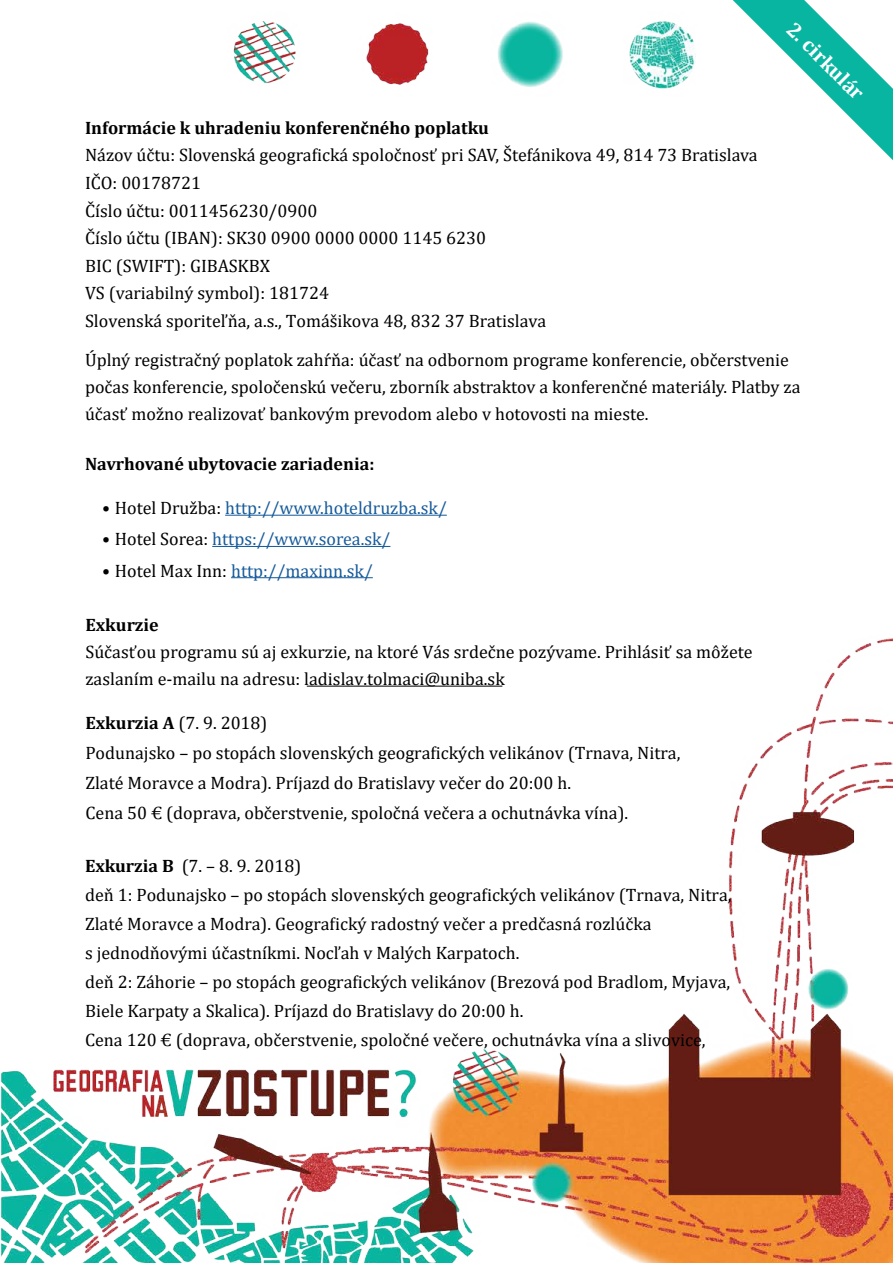
<style>
.page{position:relative;width:893px;height:1263px;background:#fff}
.page>*{position:absolute;margin:0;border:0;box-sizing:border-box;transform-origin:0 0}
.t1{font:700 21px "Cambria";color:#fff}
.t2{font:18px/29.1px "Cambria";color:#000}
.t3{font:18px "Cambria";color:#165b9a}
.t4{font:700 18px "Cambria";color:#000}
.s1{color:#000}
.s2{font-weight:700}
</style>
<div class="page">
<img style="left:0;top:0;width:893px;height:1263px">
<hr style="left:225px;top:515px;width:222px;height:1px;background:#165b9a">
<hr style="left:212px;top:546px;width:178px;height:1px;background:#165b9a">
<hr style="left:231px;top:577px;width:142px;height:1px;background:#165b9a">
<hr style="left:307px;top:686px;width:195px;height:1px;background:#000">
<p class="t4" style="left:85px;top:115px;width:405px">Informácie k uhradeniu konferenčného poplatku</p>
<p class="t2" style="left:85px;top:141px;width:674px;line-height:27.6px">Názov účtu: Slovenská geografická spoločnosť pri SAV, Štefánikova 49, 814 73 Bratislava IČO: 00178721<br>Číslo účtu: 0011456230/0900<br>Číslo účtu (IBAN): SK30 0900 0000 0000 1145 6230<br>BIC (SWIFT): GIBASKBX<br>VS (variabilný symbol): 181724<br>Slovenská sporiteľňa, a.s., Tomášikova 48, 832 37 Bratislava</p>
<p class="t1" style="left:801px;top:15px;width:101px;rotate:45deg">2. cirkulár</p>
<p class="t2" style="left:85px;top:346px;width:717px;line-height:27px">Úplný registračný poplatok zahŕňa: účasť na odbornom programe konferencie, občerstvenie počas konferencie, spoločenskú večeru, zborník abstraktov a konferenčné materiály. Platby za účasť možno realizovať bankovým prevodom alebo v hotovosti na mieste.</p>
<p class="t4" style="left:85px;top:451px;width:291px">Navrhované ubytovacie zariadenia:</p>
<p class="t3" style="left:102px;top:497px;width:346px"><span class="s1">• Hotel Družba:</span> http://www.hoteldruzba.sk/</p>
<p class="t3" style="left:102px;top:529px;width:290px"><span class="s1">• Hotel Sorea:</span> https://www.sorea.sk/</p>
<p class="t3" style="left:102px;top:560px;width:272px"><span class="s1">• Hotel Max Inn:</span> http://maxinn.sk/</p>
<p class="t4" style="left:85px;top:612px;width:75px">Exkurzie</p>
<p class="t2" style="left:85px;top:638px;width:669px;line-height:27px">Súčasťou programu sú aj exkurzie, na ktoré Vás srdečne pozývame. Prihlásiť sa môžete zaslaním e-mailu na adresu: ladislav.tolmaci@uniba.sk</p>
<p class="t2" style="left:85px;top:708px;width:596px;line-height:29.8px"><span class="s2">Exkurzia A</span> (7. 9. 2018)<br>Podunajsko – po stopách slovenských geografických velikánov (Trnava, Nitra, Zlaté Moravce a Modra). Príjazd do Bratislavy večer do 20:00 h.<br>Cena 50 € (doprava, občerstvenie, spoločná večera a ochutnávka vína).</p>
<p class="t2" style="left:85px;top:851px;width:648px"><span class="s2">Exkurzia B</span> (7. – 8. 9. 2018)<br>deň 1: Podunajsko – po stopách slovenských geografických velikánov (Trnava, Nitra, Zlaté Moravce a Modra). Geografický radostný večer a predčasná rozlúčka<br>s jednodňovými účastnı́kmi. Nocľah v Malých Karpatoch.<br>deň 2: Záhorie – po stopách geografických velikánov (Brezová pod Bradlom, Myjava, Biele Karpaty a Skalica). Príjazd do Bratislavy do 20:00 h.<br>Cena 120 € (doprava, občerstvenie, spoločné večere, ochutnávka vína a slivovice,</p>
</div>
